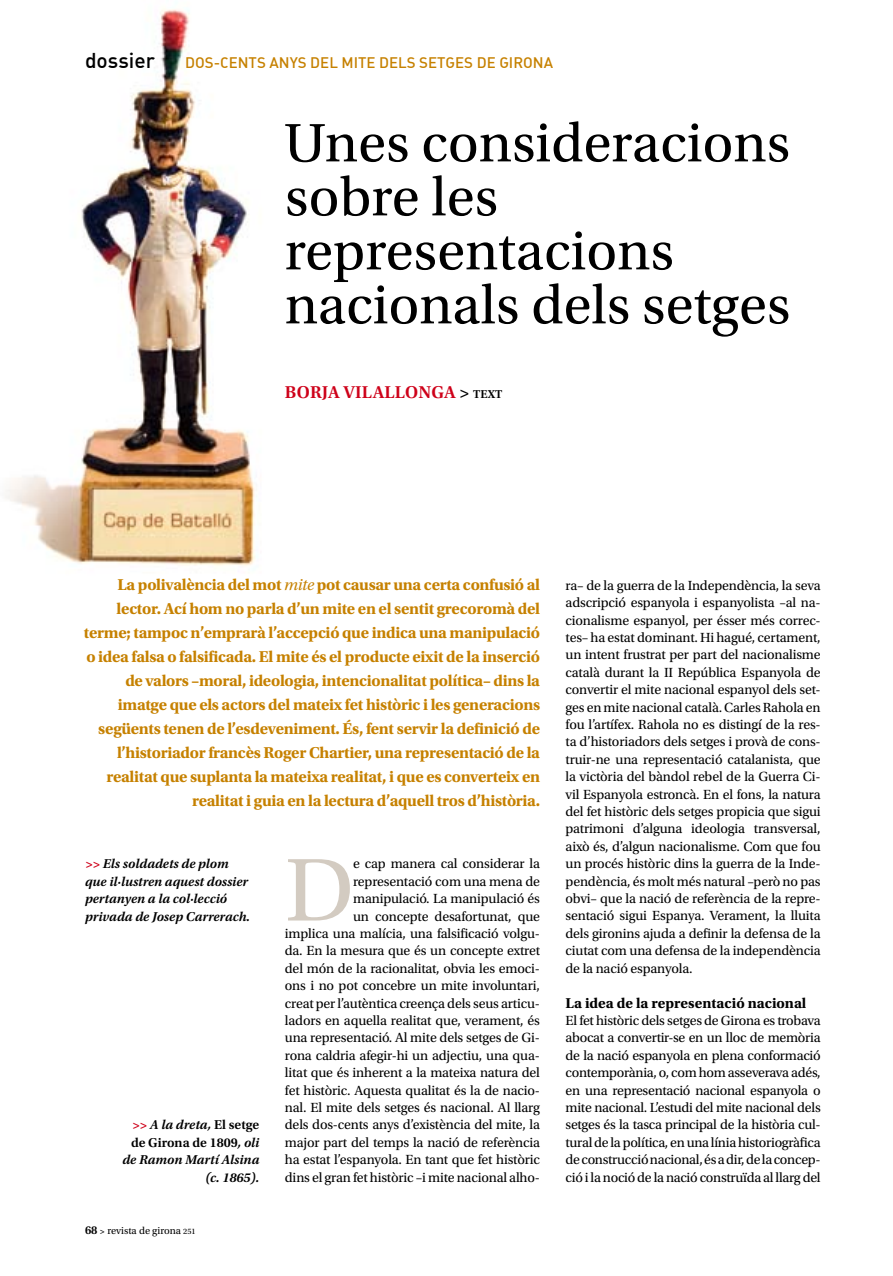
<style>
.page{position:relative;width:893px;height:1276px;background:#fff}
.page>*{position:absolute;margin:0;border:0;box-sizing:border-box;transform-origin:0 0}
.t1{font:93.9px "Utopia Std";color:#d3cbc1}
.t2{font:57px/54px "Utopia Std";color:#000}
.t3{font:21px "DIN Medium Alternate";color:#000}
.t4{font:600 18px "Utopia Std";letter-spacing:.01em;color:#ce0019}
.t5{font:700 16.5px/24px "Utopia Std";letter-spacing:-.02em;color:#c68100;text-align:right}
.t6{font:15px "DIN Medium Alternate";color:#c68100}
.t7{font:700 15px "Utopia Std";color:#000}
.t8{font:13.95px/17.4px "Utopia Std";letter-spacing:-.01em;color:#000;text-align:justify}
.t9{font:italic 600 13.5px/17.4px "Utopia Std";color:#000;text-align:right}
.t10{font:10.5px "Utopia Std";color:#000}
.s1{color:#000}
.s2{font-size:12px;color:#000}
.s3{font-weight:400;font-style:italic}
.s4{color:#ce0019}
.s5{font-style:normal}
.s6{font-weight:600;font-size:12px}
.s7{font-weight:600;font-size:9px}
.s8{font-size:8.25px}
</style>
<div class="page">
<img style="left:5px;top:9px;width:250px;height:558px">
<h3 class="t3" style="left:85px;top:47px;width:71px">DOSSIER</h3>
<p class="t6" style="left:185px;top:53px;width:54px">DOS-CENTS</p>
<p class="t6" style="left:269px;top:53px;width:82px">ANYSDEL MITE</p>
<p class="t6" style="left:379px;top:53px;width:50px">DELSSETGES</p>
<p class="t6" style="left:477px;top:53px;width:42px">DE GIRONA</p>
<h2 class="t2" style="left:285px;top:117px;width:507px">Unes consideracions sobre les representacions nacionals dels setges</h2>
<p class="t4" style="left:285px;top:382px;width:219px">Borja Vilallonga <span class="s1">&gt;</span> <span class="s2">TEXT</span></p>
<p class="t5" style="left:84px;top:573px;width:458px">La polivalència del mot <span class="s3">mite</span> pot causar una certa confusió al lector. Ací hom no parla d’un mite en el sentit grecoromà del terme; tampoc n’emprarà l’accepció que indica una manipulació o idea falsa o falsificada. El mite és el producte eixit de la inserció de valors –moral, ideologia, intencionalitat política– dins la imatge que els actors del mateix fet històric i les generacions següents tenen de l’esdeveniment. És, fent servir la definició de l’historiador francès Roger Chartier, una representació de la realitat que suplanta la mateixa realitat, i que es converteix en realitat i guia en la lectura d’aquell tros d’història.</p>
<p class="t9" style="left:85px;top:855px;width:167px;text-align:left"><span class="s4">&gt;&gt;</span> Els soldadets de plom que il·lustren aquest dossier pertanyen a la col·lecció privada de Josep Carrerach.</p>
<p class="t9" style="left:122px;top:1116px;width:138px"><span class="s4">&gt;&gt;</span> A la dreta, <span class="s5">El setge de Girona de 1809</span>, oli de Ramon Martí Alsina (c. 1865).</p>
<p class="t10" style="left:85px;top:1224px;width:112px"><span class="s6">68</span> <span class="s7">&gt;</span> revista de girona <span class="s8">251</span></p>
<p class="t8" style="left:285px;top:855px;width:257px;text-align:right">e cap manera cal considerar la representació com una mena de manipulació. La manipulació és<br>un concepte desafortunat, que<br>implica una malícia, una falsificació volgu&shy;da. En la mesura que és un concepte extret del món de la racionalitat, obvia les emoci&shy;ons i no pot concebre un mite involuntari, creat per l’autèntica creença dels seus articu&shy;ladors en aquella realitat que, verament, és una representació. Al mite dels setges de Gi&shy;rona caldria afegir-hi un adjectiu, una qua&shy;litat que és inherent a la mateixa natura del fet històric. Aquesta qualitat és la de nacio&shy;nal. El mite dels setges és nacional. Al llarg dels dos-cents anys d’existència del mite, la major part del temps la nació de referència ha estat l’espanyola. En tant que fet històric dins el gran fet històric –i mite nacional alho-</p>
<h1 class="t1" style="left:285px;top:839px;width:71px">D</h1>
<p class="t8" style="left:566px;top:577px;width:257px">ra– de la guerra de la Independència, la seva adscripció espanyola i espanyolista –al na&shy;cionalisme espanyol, per ésser més correc&shy;tes– ha estat dominant. Hi hagué, certament, un intent frustrat per part del nacionalisme català durant la II República Espanyola de convertir el mite nacional espanyol dels set&shy;ges en mite nacional català. Carles Rahola en fou l’artífex. Rahola no es distingí de la res&shy;ta d’historiadors dels setges i provà de cons&shy;truir-ne una representació catalanista, que la victòria del bàndol rebel de la Guerra Ci&shy;vil Espanyola estroncà. En el fons, la natura del fet històric dels setges propicia que sigui patrimoni d’alguna ideologia transversal, això és, d’algun nacionalisme. Com que fou un procés històric dins la guerra de la Inde&shy;pendència, és molt més natural –però no pas obvi– que la nació de referència de la repre&shy;sentació sigui Espanya. Verament, la lluita dels gironins ajuda a definir la defensa de la ciutat com una defensa de la independència de la nació espanyola.</p>
<p class="t7" style="left:566px;top:994px;width:242px">La idea de la representació nacional</p>
<p class="t8" style="left:566px;top:1012px;width:257px">El fet històric dels setges de Girona es trobava abocat a convertir-se en un lloc de memòria de la nació espanyola en plena conformació contemporània, o, com hom asseverava adés, en una representació nacional espanyola o mite nacional. L’estudi del mite nacional dels setges és la tasca principal de la història cul&shy;tural de la política, en una línia historiogràfica de construcció nacional, és a dir, de la concep&shy;ció i la noció de la nació construïda al llarg del</p>
</div>
